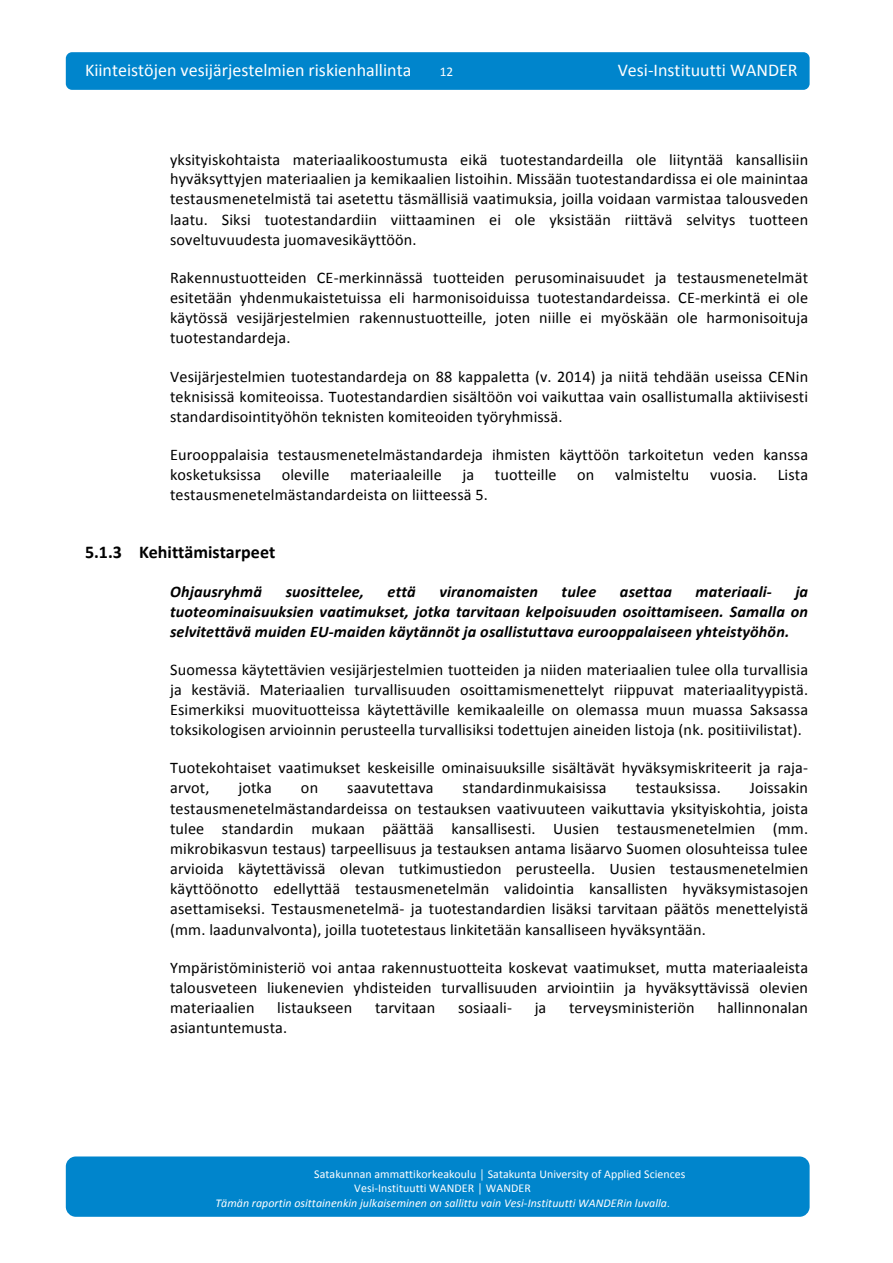
<style>
.page{position:relative;width:893px;height:1263px;background:#fff}
.page>*{position:absolute;margin:0;border:0;box-sizing:border-box;transform-origin:0 0}
.t1{font:18px "Calibri";color:#fff}
.t2{font:700 18px "Calibri";color:#000}
.t3{font:16.2px/20.1px "Calibri";letter-spacing:.01em;color:#000;text-align:justify}
.t4{font:italic 700 16.2px/20.1px "Calibri";letter-spacing:.01em;color:#000;text-align:justify}
.t5{font:13.35px "Calibri";color:#fff}
.t6{font:11.85px "Calibri";letter-spacing:.005em;color:#fff}
.t7{font:italic 11.85px "Calibri";letter-spacing:.005em;color:#fff}
.s1{font-style:normal;font-size:10.5px}
</style>
<div class="page">
<div style="left:66px;top:52px;width:743px;height:38px;background:#0085cc;border-radius:6px"></div>
<div style="left:66px;top:1156px;width:743px;height:61px;background:#0085cc;border-radius:10px"></div>
<p class="t1" style="left:85px;top:59px;width:328px">Kiinteistöjen vesijärjestelmien riskienhallinta</p>
<p class="t5" style="left:440px;top:64px;width:15px">12</p>
<p class="t1" style="left:617px;top:59px;width:181px">Vesi--‐Instituutti WANDER</p>
<p class="t3" style="left:170px;top:149px;width:639px">yksityiskohtaista materiaalikoostumusta eikä tuotestandardeilla ole liityntää kansallisiin hyväksyttyjen materiaalien ja kemikaalien listoihin. Missään tuotestandardissa ei ole mainintaa testausmenetelmistä tai asetettu täsmällisiä vaatimuksia, joilla voidaan varmistaa talousveden laatu. Siksi tuotestandardiin viittaaminen ei ole yksistään riittävä selvitys tuotteen soveltuvuudesta juomavesikäyttöön.</p>
<p class="t3" style="left:170px;top:267px;width:639px">Rakennustuotteiden CE--‐merkinnässä tuotteiden perusominaisuudet ja testausmenetelmät esitetään yhdenmukaistetuissa eli harmonisoiduissa tuotestandardeissa. CE--‐merkintä ei ole käytössä vesijärjestelmien rakennustuotteille, joten niille ei myöskään ole harmonisoituja tuotestandardeja.</p>
<p class="t3" style="left:170px;top:366px;width:639px">Vesijärjestelmien tuotestandardeja on 88 kappaletta (v. 2014) ja niitä tehdään useissa CENin teknisissä komiteoissa. Tuotestandardien sisältöön voi vaikuttaa vain osallistumalla aktiivisesti standardisointityöhön teknisten komiteoiden työryhmissä.</p>
<p class="t3" style="left:170px;top:444px;width:639px">Eurooppalaisia testausmenetelmästandardeja ihmisten käyttöön tarkoitetun veden kanssa kosketuksissa</p>
<p class="t3" style="left:282px;top:465px;width:49px">oleville</p>
<p class="t3" style="left:350px;top:465px;width:93px">materiaaleille</p>
<p class="t3" style="left:462px;top:465px;width:13px">ja</p>
<p class="t3" style="left:495px;top:465px;width:63px">tuotteille</p>
<p class="t3" style="left:577px;top:465px;width:19px">on</p>
<p class="t3" style="left:615px;top:465px;width:76px">valmisteltu</p>
<p class="t3" style="left:710px;top:465px;width:49px">vuosia.</p>
<p class="t3" style="left:777px;top:465px;width:32px">Lista</p>
<p class="t3" style="left:170px;top:485px;width:319px">testausmenetelmästandardeista on liitteessä 5.</p>
<p class="t2" style="left:85px;top:541px;width:192px">5.1.3 Kehittämistarpeet</p>
<p class="t4" style="left:170px;top:581px;width:93px">Ohjausryhmä</p>
<p class="t4" style="left:286px;top:581px;width:80px">suosittelee,</p>
<p class="t4" style="left:387px;top:581px;width:30px">että</p>
<p class="t4" style="left:439px;top:581px;width:100px">viranomaisten</p>
<p class="t4" style="left:561px;top:581px;width:36px">tulee</p>
<p class="t4" style="left:620px;top:581px;width:54px">asettaa</p>
<p class="t4" style="left:695px;top:581px;width:78px">materiaali--‐</p>
<p class="t4" style="left:170px;top:581px;width:639px;text-indent:625px">ja tuoteominaisuuksien vaatimukset, jotka tarvitaan kelpoisuuden osoittamiseen. Samalla on selvitettävä muiden EU--‐maiden käytännöt ja osallistuttava eurooppalaiseen yhteistyöhön.</p>
<p class="t3" style="left:170px;top:659px;width:639px">Suomessa käytettävien vesijärjestelmien tuotteiden ja niiden materiaalien tulee olla turvallisia ja kestäviä. Materiaalien turvallisuuden osoittamismenettelyt riippuvat materiaalityypistä.<br>Esimerkiksi muovituotteissa käytettäville kemikaaleille on olemassa muun muassa Saksassa toksikologisen arvioinnin perusteella turvallisiksi todettujen aineiden listoja (nk. positiivilistat).</p>
<p class="t3" style="left:170px;top:758px;width:639px">Tuotekohtaiset vaatimukset keskeisille ominaisuuksille sisältävät hyväksymiskriteerit ja raja--‐ arvot,</p>
<p class="t3" style="left:170px;top:778px;width:639px;text-indent:579px">Joissakin testausmenetelmästandardeissa on testauksen vaativuuteen vaikuttavia yksityiskohtia, joista tulee standardin mukaan päättää kansallisesti. Uusien testausmenetelmien (mm. mikrobikasvun testaus) tarpeellisuus ja testauksen antama lisäarvo Suomen olosuhteissa tulee arvioida käytettävissä olevan tutkimustiedon perusteella. Uusien testausmenetelmien käyttöönotto edellyttää testausmenetelmän validointia kansallisten hyväksymistasojen asettamiseksi. Testausmenetelmä--‐ ja tuotestandardien lisäksi tarvitaan päätös menettelyistä (mm. laadunvalvonta), joilla tuotetestaus linkitetään kansalliseen hyväksyntään.</p>
<p class="t3" style="left:170px;top:957px;width:639px">Ympäristöministeriö voi antaa rakennustuotteita koskevat vaatimukset, mutta materiaaleista talousveteen liukenevien yhdisteiden turvallisuuden arviointiin ja hyväksyttävissä olevien materiaalien</p>
<p class="t3" style="left:238px;top:778px;width:35px">jotka</p>
<p class="t3" style="left:301px;top:778px;width:19px">on</p>
<p class="t3" style="left:347px;top:778px;width:88px">saavutettava</p>
<p class="t3" style="left:462px;top:778px;width:145px">standardinmukaisissa</p>
<p class="t3" style="left:635px;top:778px;width:86px">testauksissa.</p>
<p class="t3" style="left:277px;top:997px;width:76px">listaukseen</p>
<p class="t3" style="left:375px;top:997px;width:62px">tarvitaan</p>
<p class="t3" style="left:458px;top:997px;width:55px">sosiaali--‐</p>
<p class="t3" style="left:534px;top:997px;width:13px">ja</p>
<p class="t3" style="left:569px;top:997px;width:127px">terveysministeriön</p>
<p class="t3" style="left:717px;top:997px;width:92px">hallinnonalan</p>
<p class="t3" style="left:170px;top:1018px;width:119px">asiantuntemusta.</p>
<p class="t6" style="left:314px;top:1167px;width:372px">Satakunnan ammattikorkeakoulu │ Satakunta University of Applied Sciences</p>
<p class="t6" style="left:354px;top:1181px;width:178px">Vesi--‐Instituutti WANDER │ WANDER</p>
<p class="t7" style="left:215px;top:1196px;width:456px">Tämän raportin osittainenkin julkaiseminen on sallittu vain Vesi--‐Instituutti WANDERin luvalla<span class="s1">.</span></p>
</div>
